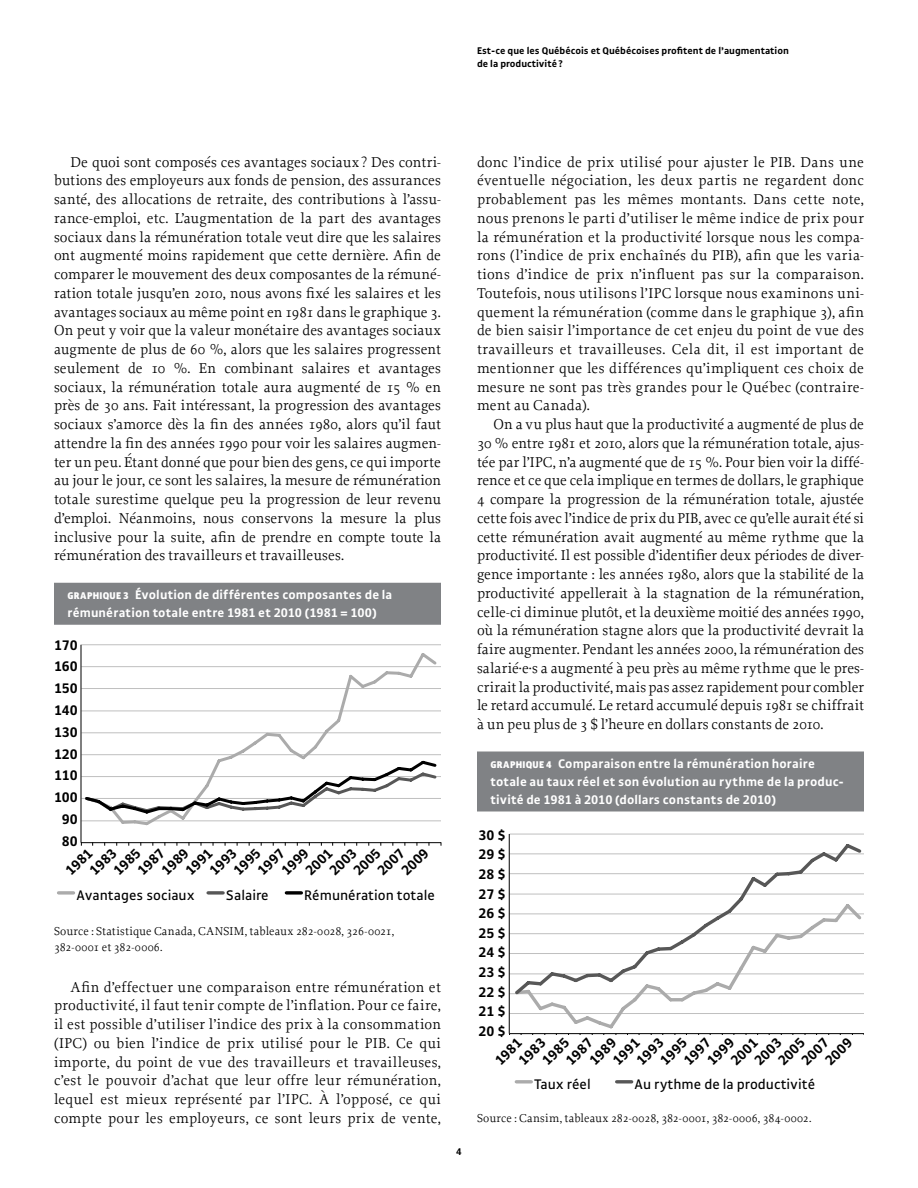
<style>
.page{position:relative;width:918px;height:1188px;background:#fff}
.page>*{position:absolute;margin:0;border:0;box-sizing:border-box;transform-origin:0 0}
.t1{font:15px/18.8px "Proforma";letter-spacing:.015em;color:#000;text-align:justify}
.t2{font:700 15px "Gak Sans";color:#000}
.t3{font:15px "Gak Sans";color:#000}
.t4{font:700 13.5px/18px "Gak Sans";letter-spacing:.01em;color:#fff}
.t5{font:12px/16.5px "Proforma";letter-spacing:.01em;color:#000}
.t6{font:700 10.5px/12.6px "Gak Sans";color:#000}
.s1{font-weight:900;font-size:10.5px}
</style>
<div class="page">
<div style="left:54px;top:583px;width:387px;height:42px;background:#808285"></div>
<hr style="left:81px;top:821px;width:360px;height:1px;background:#bfbfbf">
<hr style="left:81px;top:798px;width:360px;height:1px;background:#bfbfbf">
<hr style="left:81px;top:776px;width:360px;height:1px;background:#bfbfbf">
<hr style="left:81px;top:754px;width:360px;height:1px;background:#bfbfbf">
<hr style="left:81px;top:733px;width:360px;height:1px;background:#bfbfbf">
<hr style="left:81px;top:711px;width:360px;height:1px;background:#bfbfbf">
<hr style="left:81px;top:688px;width:360px;height:1px;background:#bfbfbf">
<hr style="left:81px;top:666px;width:360px;height:1px;background:#bfbfbf">
<hr style="left:81px;top:645px;width:360px;height:1px;background:#bfbfbf">
<hr style="left:81px;top:645px;width:1px;height:198px;background:#000">
<hr style="left:81px;top:842px;width:360px;height:1px;background:#000">
<svg style="left:83px;top:653px;width:356px;height:173px"></svg>
<svg style="left:83px;top:758px;width:356px;height:58px"></svg>
<svg style="left:59px;top:891px;width:15px;height:4px"></svg>
<svg style="left:208px;top:891px;width:15px;height:4px"></svg>
<svg style="left:286px;top:891px;width:15px;height:4px"></svg>
<div style="left:477px;top:752px;width:387px;height:60px;background:#808285"></div>
<hr style="left:510px;top:1013px;width:354px;height:1px;background:#bfbfbf">
<hr style="left:510px;top:993px;width:354px;height:1px;background:#bfbfbf">
<hr style="left:510px;top:974px;width:354px;height:1px;background:#bfbfbf">
<hr style="left:510px;top:953px;width:354px;height:1px;background:#bfbfbf">
<hr style="left:510px;top:933px;width:354px;height:1px;background:#bfbfbf">
<hr style="left:510px;top:914px;width:354px;height:1px;background:#bfbfbf">
<hr style="left:510px;top:894px;width:354px;height:1px;background:#bfbfbf">
<hr style="left:510px;top:873px;width:354px;height:1px;background:#bfbfbf">
<hr style="left:510px;top:854px;width:354px;height:1px;background:#bfbfbf">
<hr style="left:510px;top:834px;width:354px;height:1px;background:#bfbfbf">
<hr style="left:509px;top:834px;width:1px;height:200px;background:#000">
<hr style="left:509px;top:1033px;width:355px;height:1px;background:#000">
<svg style="left:530px;top:997px;width:160px;height:32px"></svg>
<svg style="left:512px;top:844px;width:352px;height:153px"></svg>
<svg style="left:516px;top:1080px;width:15px;height:4px"></svg>
<svg style="left:617px;top:1080px;width:15px;height:4px"></svg>
<p class="t6" style="left:477px;top:44px;width:313px">Est-ce que les Québécois et Québécoises profitent de l’augmentation de la productivité?</p>
<p class="t1" style="left:54px;top:152px;width:389px;text-indent:16px">De quoi sont composés ces avantages sociaux? Des contri&shy;butions des employeurs aux fonds de pension, des assurances santé, des allocations de retraite, des contributions à l’assu&shy;rance-emploi, etc. L’augmentation de la part des avantages sociaux dans la rémunération totale veut dire que les salaires ont augmenté moins rapidement que cette dernière. Afin de comparer le mouvement des deux composantes de la rémuné&shy;ration totale jusqu’en 2010, nous avons fixé les salaires et les avantages sociaux au même point en 1981 dans le graphique 3.<br>On peut y voir que la valeur monétaire des avantages sociaux augmente de plus de 60 %, alors que les salaires progressent seulement de 10 %. En combinant salaires et avantages sociaux, la rémunération totale aura augmenté de 15 % en près de 30 ans. Fait intéressant, la progression des avantages sociaux s’amorce dès la fin des années 1980, alors qu’il faut attendre la fin des années 1990 pour voir les salaires augmen&shy;ter un peu. Étant donné que pour bien des gens, ce qui importe au jour le jour, ce sont les salaires, la mesure de rémunération totale surestime quelque peu la progression de leur revenu d’emploi. Néanmoins, nous conservons la mesure la plus inclusive pour la suite, afin de prendre en compte toute la rémunération des travailleurs et travailleuses.</p>
<p class="t4" style="left:68px;top:586px;width:326px"><span class="s1">GRAPHIQUE 3</span> Évolution de différentes composantes de la rémunération totale entre 1981 et 2010 (1981 = 100)</p>
<p class="t2" style="left:54px;top:636px;width:25px">170</p>
<p class="t2" style="left:54px;top:658px;width:25px">160</p>
<p class="t2" style="left:54px;top:680px;width:25px">150</p>
<p class="t2" style="left:54px;top:702px;width:25px">140</p>
<p class="t2" style="left:54px;top:724px;width:25px">130</p>
<p class="t2" style="left:54px;top:745px;width:25px">120</p>
<p class="t2" style="left:54px;top:767px;width:25px">110</p>
<p class="t2" style="left:54px;top:789px;width:25px">100</p>
<p class="t2" style="left:62px;top:811px;width:17px">90</p>
<p class="t2" style="left:62px;top:833px;width:17px">80</p>
<p class="t2" style="left:158px;top:867px;width:33px;rotate:-45deg">1989</p>
<p class="t2" style="left:278px;top:867px;width:33px;rotate:-45deg">1999</p>
<p class="t2" style="left:398px;top:867px;width:33px;rotate:-45deg">2009</p>
<p class="t2" style="left:86px;top:867px;width:33px;rotate:-45deg">1983</p>
<p class="t2" style="left:206px;top:867px;width:33px;rotate:-45deg">1993</p>
<p class="t2" style="left:326px;top:867px;width:33px;rotate:-45deg">2003</p>
<p class="t2" style="left:110px;top:867px;width:33px;rotate:-45deg">1985</p>
<p class="t2" style="left:230px;top:867px;width:33px;rotate:-45deg">1995</p>
<p class="t2" style="left:350px;top:867px;width:33px;rotate:-45deg">2005</p>
<p class="t2" style="left:62px;top:867px;width:33px;rotate:-45deg">1981</p>
<p class="t2" style="left:182px;top:867px;width:33px;rotate:-45deg">1991</p>
<p class="t2" style="left:302px;top:867px;width:33px;rotate:-45deg">2001</p>
<p class="t2" style="left:134px;top:867px;width:33px;rotate:-45deg">1987</p>
<p class="t2" style="left:254px;top:867px;width:33px;rotate:-45deg">1997</p>
<p class="t2" style="left:374px;top:867px;width:33px;rotate:-45deg">2007</p>
<p class="t3" style="left:76px;top:888px;width:120px">Avantages sociaux</p>
<p class="t3" style="left:226px;top:888px;width:44px">Salaire</p>
<p class="t3" style="left:304px;top:888px;width:132px">Rémunération totale</p>
<p class="t5" style="left:54px;top:922px;width:342px">Source : Statistique Canada, CANSIM, tableaux 282-0028, 326-0021,<br>382-0001 et 382-0006.</p>
<p class="t1" style="left:54px;top:977px;width:389px;text-indent:16px">Afin d’effectuer une comparaison entre rémunération et productivité, il faut tenir compte de l’inflation. Pour ce faire, il est possible d’utiliser l’indice des prix à la consommation (IPC) ou bien l’indice de prix utilisé pour le PIB. Ce qui importe, du point de vue des travailleurs et travailleuses, c’est le pouvoir d’achat que leur offre leur rémunération, lequel est mieux représenté par l’IPC. À l’opposé, ce qui compte pour les employeurs, ce sont leurs prix de vente,</p>
<p class="t6" style="left:456px;top:1145px;width:7px">4</p>
<p class="t1" style="left:477px;top:152px;width:389px">donc l’indice de prix utilisé pour ajuster le PIB. Dans une éventuelle négociation, les deux partis ne regardent donc probablement pas les mêmes montants. Dans cette note, nous prenons le parti d’utiliser le même indice de prix pour la rémunération et la productivité lorsque nous les compa&shy;rons (l’indice de prix enchaînés du PIB), afin que les varia&shy;tions d’indice de prix n’influent pas sur la comparaison.<br>Toutefois, nous utilisons l’IPC lorsque nous examinons uni&shy;quement la rémunération (comme dans le graphique 3), afin de bien saisir l’importance de cet enjeu du point de vue des travailleurs et travailleuses. Cela dit, il est important de mentionner que les différences qu’impliquent ces choix de mesure ne sont pas très grandes pour le Québec (contraire&shy;ment au Canada).</p>
<p class="t1" style="left:477px;top:415px;width:389px;text-indent:16px">On a vu plus haut que la productivité a augmenté de plus de 30 % entre 1981 et 2010, alors que la rémunération totale, ajus&shy;tée par l’IPC, n’a augmenté que de 15 %. Pour bien voir la diffé&shy;rence et ce que cela implique en termes de dollars, le graphique 4 compare la progression de la rémunération totale, ajustée cette fois avec l’indice de prix du PIB, avec ce qu’elle aurait été si cette rémunération avait augmenté au même rythme que la productivité. Il est possible d’identifier deux périodes de diver&shy;gence importante : les années 1980, alors que la stabilité de la productivité appellerait à la stagnation de la rémunération, celle-ci diminue plutôt, et la deuxième moitié des années 1990, où la rémunération stagne alors que la productivité devrait la faire augmenter. Pendant les années 2000, la rémunération des salarié·e·s a augmenté à peu près au même rythme que le pres&shy;crirait la productivité, mais pas assez rapidement pour combler le retard accumulé. Le retard accumulé depuis 1981 se chiffrait à un peu plus de 3 $ l’heure en dollars constants de 2010.</p>
<p class="t4" style="left:490px;top:755px;width:355px"><span class="s1">GRAPHIQUE 4</span> Comparaison entre la rémunération horaire totale au taux réel et son évolution au rythme de la produc&shy;tivité de 1981 à 2010 (dollars constants de 2010)</p>
<p class="t2" style="left:478px;top:827px;width:28px">30 $</p>
<p class="t2" style="left:478px;top:846px;width:28px">29 $</p>
<p class="t2" style="left:478px;top:866px;width:28px">28 $</p>
<p class="t2" style="left:478px;top:885px;width:28px">27 $</p>
<p class="t2" style="left:478px;top:905px;width:28px">26 $</p>
<p class="t2" style="left:478px;top:925px;width:28px">25 $</p>
<p class="t2" style="left:478px;top:944px;width:28px">24 $</p>
<p class="t2" style="left:478px;top:964px;width:28px">23 $</p>
<p class="t2" style="left:478px;top:984px;width:28px">22 $</p>
<p class="t2" style="left:478px;top:1003px;width:28px">21 $</p>
<p class="t2" style="left:478px;top:1023px;width:28px">20 $</p>
<p class="t2" style="left:586px;top:1057px;width:33px;rotate:-45deg">1989</p>
<p class="t2" style="left:704px;top:1057px;width:33px;rotate:-45deg">1999</p>
<p class="t2" style="left:822px;top:1057px;width:33px;rotate:-45deg">2009</p>
<p class="t2" style="left:515px;top:1057px;width:33px;rotate:-45deg">1983</p>
<p class="t2" style="left:633px;top:1057px;width:33px;rotate:-45deg">1993</p>
<p class="t2" style="left:751px;top:1057px;width:33px;rotate:-45deg">2003</p>
<p class="t2" style="left:539px;top:1057px;width:33px;rotate:-45deg">1985</p>
<p class="t2" style="left:657px;top:1057px;width:33px;rotate:-45deg">1995</p>
<p class="t2" style="left:774px;top:1057px;width:33px;rotate:-45deg">2005</p>
<p class="t2" style="left:491px;top:1057px;width:33px;rotate:-45deg">1981</p>
<p class="t2" style="left:609px;top:1057px;width:33px;rotate:-45deg">1991</p>
<p class="t2" style="left:727px;top:1057px;width:33px;rotate:-45deg">2001</p>
<p class="t2" style="left:562px;top:1057px;width:33px;rotate:-45deg">1987</p>
<p class="t2" style="left:680px;top:1057px;width:33px;rotate:-45deg">1997</p>
<p class="t2" style="left:798px;top:1057px;width:33px;rotate:-45deg">2007</p>
<p class="t3" style="left:534px;top:1077px;width:58px">Taux réel</p>
<p class="t3" style="left:635px;top:1077px;width:182px">Au rythme de la productivité</p>
<p class="t5" style="left:477px;top:1110px;width:336px">Source : Cansim, tableaux 282-0028, 382-0001, 382-0006, 384-0002.</p>
</div>
